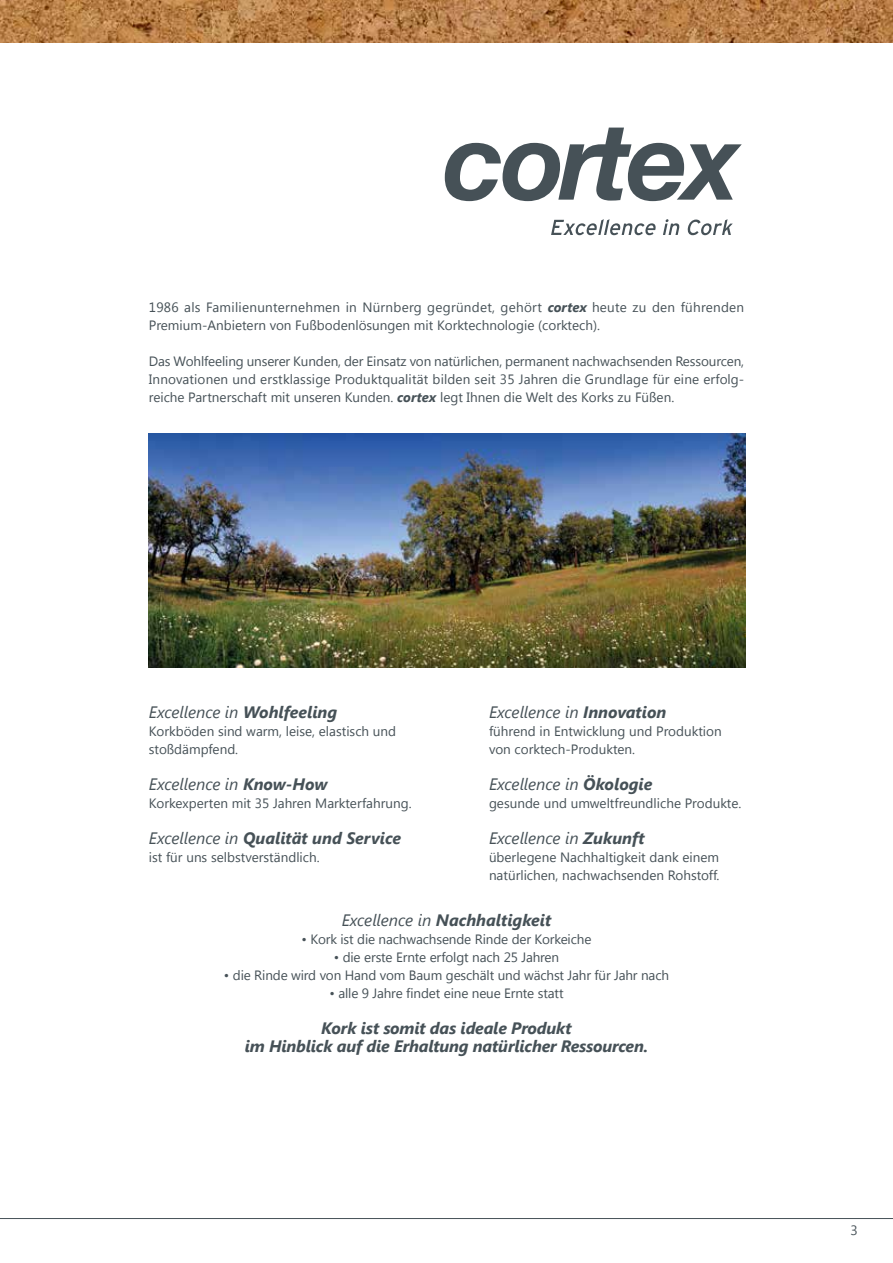
<style>
.page{position:relative;width:893px;height:1263px;background:#fff}
.page>*{position:absolute;margin:0;border:0;box-sizing:border-box;transform-origin:0 0}
.t1{font:italic 700 16.5px/18px "Segoe UI";letter-spacing:-.01em;color:#465157;text-align:center}
.t2{font:italic 16.5px "Segoe UI";color:#465157}
.t3{font:13.5px/18px "Segoe UI";color:#465157}
.s1{font-weight:700;font-style:italic}
.s2{font-weight:700}
.s3{font-weight:400}
</style>
<div class="page">
<img style="left:0;top:0;width:893px;height:43px">
<hr style="left:0;top:1218px;width:893px;height:1px;background:#465157">
<svg style="left:445px;top:128px;width:297px;height:73px"></svg>
<svg style="left:551px;top:219px;width:105px;height:16px"></svg>
<svg style="left:663px;top:219px;width:17px;height:16px"></svg>
<svg style="left:687px;top:219px;width:46px;height:16px"></svg>
<img style="left:149px;top:434px;width:597px;height:234px">
<p class="t3" style="left:149px;top:297px;width:597px">1986 als Familienunternehmen in Nürnberg gegründet, gehört <span class="s1">cortex</span> heute zu den führenden<br>Premium-Anbietern von Fußbodenlösungen mit Korktechnologie (corktech).</p>
<p class="t3" style="left:149px;top:351px;width:597px;text-align:justify">Das Wohlfeeling unserer Kunden, der Einsatz von natürlichen, permanent nachwachsenden Ressourcen, Innovationen und erstklassige Produktqualität bilden seit 35 Jahren die Grundlage für eine erfolg&shy;reiche Partnerschaft mit unseren Kunden. <span class="s1">cortex</span> legt Ihnen die Welt des Korks zu Füßen.</p>
<p class="t2" style="left:149px;top:701px;width:190px">Excellence in <span class="s2">Wohlfeeling</span></p>
<p class="t3" style="left:149px;top:721px;width:249px">Korkböden sind warm, leise, elastisch und stoßdämpfend.</p>
<p class="t2" style="left:149px;top:773px;width:180px">Excellence in <span class="s2">Know-How</span></p>
<p class="t3" style="left:149px;top:793px;width:264px">Korkexperten mit 35 Jahren Markterfahrung.</p>
<p class="t1" style="left:149px;top:828px;width:254px"><span class="s3">Excellence in</span> Qualität und Service</p>
<p class="t3" style="left:149px;top:847px;width:172px">ist für uns selbstverständlich.</p>
<p class="t2" style="left:489px;top:701px;width:179px">Excellence in <span class="s2">Innovation</span></p>
<p class="t3" style="left:489px;top:721px;width:234px">führend in Entwicklung und Produktion von corktech-Produkten.</p>
<p class="t2" style="left:489px;top:773px;width:165px">Excellence in <span class="s2">Ökologie</span></p>
<p class="t3" style="left:489px;top:793px;width:254px">gesunde und umweltfreundliche Produkte.</p>
<p class="t2" style="left:489px;top:827px;width:157px">Excellence in <span class="s2">Zukunft</span></p>
<p class="t3" style="left:489px;top:847px;width:232px">überlegene Nachhaltigkeit dank einem natürlichen, nachwachsenden Rohstoff.</p>
<p class="t1" style="left:342px;top:910px;width:211px"><span class="s3">Excellence in</span> Nachhaltigkeit</p>
<p class="t3" style="left:302px;top:930px;width:291px">• Kork ist die nachwachsende Rinde der Korkeiche</p>
<p class="t3" style="left:334px;top:948px;width:227px">• die erste Ernte erfolgt nach 25 Jahren</p>
<p class="t3" style="left:224px;top:966px;width:447px">• die Rinde wird von Hand vom Baum geschält und wächst Jahr für Jahr nach</p>
<p class="t3" style="left:329px;top:984px;width:236px">• alle 9 Jahre findet eine neue Ernte statt</p>
<p class="t1" style="left:245px;top:1018px;width:405px">Kork ist somit das ideale Produkt<br>im Hinblick auf die Erhaltung natürlicher Ressourcen.</p>
<p class="t3" style="left:850px;top:1220px;width:9px">3</p>
</div>
